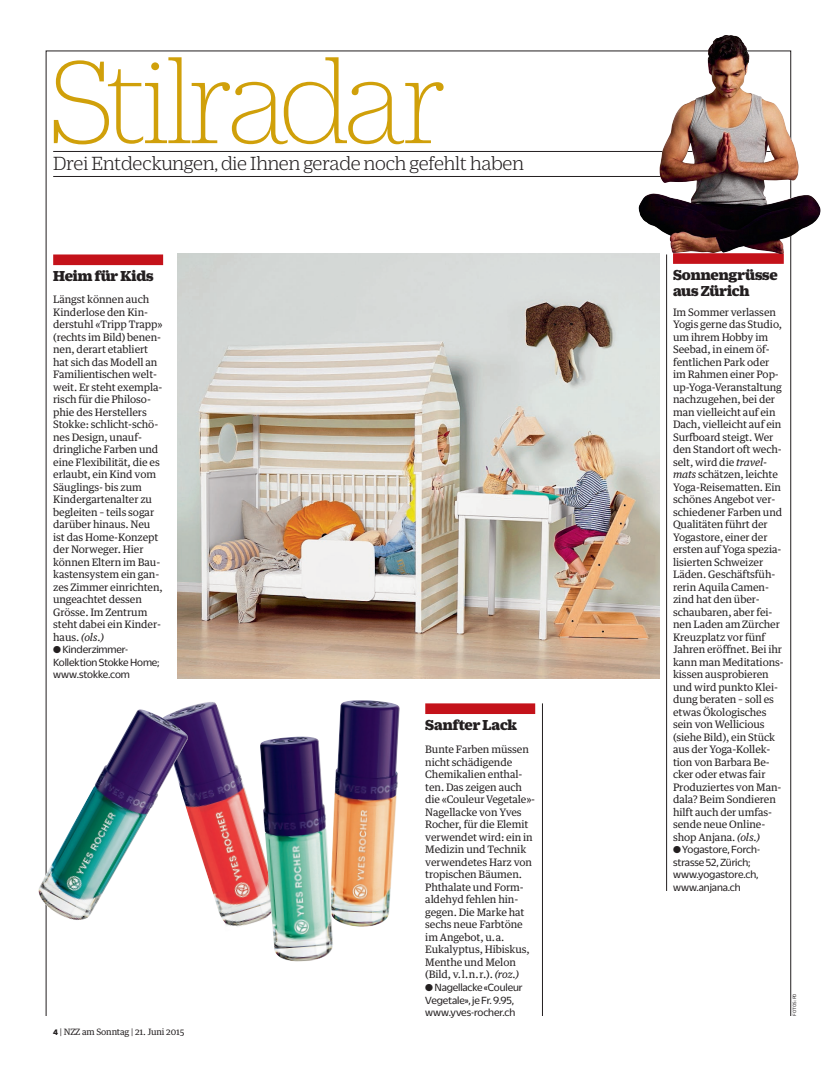
<style>
.page{position:relative;width:837px;height:1074px;background:#fff}
.page>*{position:absolute;margin:0;border:0;box-sizing:border-box;transform-origin:0 0}
.t1{font:100 127.5px "Zizou Serif NZZ";letter-spacing:-.05em;color:#d0a00a}
.t2{font:300 20.62px "Zizou Serif NZZ";letter-spacing:-.015em;color:#231f20}
.t3{font:900 15.62px/16.2px "Zizou Serif NZZ";letter-spacing:-.01em;color:#231f20}
.t4{font:11.25px/12.5px "Zizou Sans NZZ";letter-spacing:-.01em;color:#231f20}
.t5{font:10.25px/12.5px "Guardian Text Egyp";letter-spacing:-.01em;color:#231f20}
.t6{font:8.75px "Guardian Text Egyp";letter-spacing:-.02em;color:#231f20}
.t7{font:5px "Zizou Sans NZZ";letter-spacing:.015em;color:#231f20}
.s1{font-style:italic}
.s2{font-family:"Benton Gothic";font-weight:900;font-size:7.5px}
</style>
<div class="page">
<img style="left:177px;top:253px;width:482px;height:425px">
<hr style="left:53px;top:151px;width:730px;height:1px;background:#231f20">
<hr style="left:53px;top:176px;width:730px;height:1px;background:#231f20">
<hr style="left:666px;top:254px;width:1px;height:637px;background:#231f20">
<hr style="left:542px;top:703px;width:1px;height:313px;background:#231f20">
<div style="left:425px;top:703px;width:110px;height:11px;background:#c4121a"></div>
<div style="left:53px;top:254px;width:110px;height:11px;background:#c4121a"></div>
<div style="left:672px;top:253px;width:111px;height:11px;background:#c4121a"></div>
<img style="left:638px;top:35px;width:182px;height:219px">
<img style="left:334px;top:700px;width:66px;height:227px">
<img style="left:181px;top:702px;width:78px;height:225px">
<img style="left:38px;top:709px;width:150px;height:212px">
<img style="left:259px;top:736px;width:75px;height:226px">
<h1 class="t1" style="left:47px;top:23px;width:402px">Stilradar</h1>
<h2 class="t2" style="left:53px;top:149px;width:472px">Drei Entdeckungen, die Ihnen gerade noch gefehlt haben</h2>
<h3 class="t3" style="left:53px;top:266px;width:102px">Heim für Kids</h3>
<p class="t5" style="left:53px;top:292px;width:111px">Längst können auch<br>Kinderlose den Kin&shy;derstuhl «Tripp Trapp» (rechts im Bild) benen&shy;nen, derart etabliert hat sich das Modell an<br>Familientischen welt&shy;weit. Er steht exempla&shy;risch für die Philoso&shy;phie des Herstellers<br>Stokke: schlicht-schö&shy;nes Design, unauf&shy;dringliche Farben und eine Flexibilität, die es erlaubt, ein Kind vom<br>Säuglings- bis zum<br>Kindergartenalter zu begleiten – teils sogar darüber hinaus. Neu ist das Home-Konzept der Norweger. Hier können Eltern im Bau&shy;kastensystem ein gan&shy;zes Zimmer einrichten, ungeachtet dessen<br>Grösse. Im Zentrum steht dabei ein Kinder&shy;haus. <span class="s1">(ols.)</span></p>
<p class="t4" style="left:53px;top:643px;width:108px">●Kinderzimmer-<br>Kollektion Stokke Home; www.stokke.com</p>
<p class="t6" style="left:53px;top:1025px;width:133px"><span class="s2">4</span> | NZZ am Sonntag | 21. Juni 2015</p>
<h3 class="t3" style="left:425px;top:715px;width:93px">Sanfter Lack</h3>
<p class="t5" style="left:425px;top:742px;width:111px">Bunte Farben müssen nicht schädigende<br>Chemikalien enthal&shy;ten. Das zeigen auch die «Couleur Vegetale»-<br>Nagellacke von Yves<br>Rocher, für die Elemit verwendet wird: ein in<br>Medizin und Technik verwendetes Harz von tropischen Bäumen.<br>Phthalate und Form&shy;aldehyd fehlen hin&shy;gegen. Die Marke hat sechs neue Farbtöne im Angebot, u. a.<br>Eukalyptus, Hibiskus,<br>Menthe und Melon (Bild, v. l. n. r.). <span class="s1">(roz.)</span></p>
<p class="t4" style="left:425px;top:980px;width:99px">●Nagellacke «Couleur<br>Vegetale», je Fr. 9.95, www.yves-rocher.ch</p>
<h3 class="t3" style="left:672px;top:265px;width:106px">Sonnengrüsse aus Zürich</h3>
<p class="t5" style="left:672px;top:305px;width:112px">Im Sommer verlassen<br>Yogis gerne das Studio, um ihrem Hobby im<br>Seebad, in einem öf&shy;fentlichen Park oder im Rahmen einer Pop&shy;up-Yoga-Veranstaltung nachzugehen, bei der man vielleicht auf ein<br>Dach, vielleicht auf ein<br>Surfboard steigt. Wer den Standort oft wech&shy;selt, wird die <span class="s1">travel&shy;mats</span> schätzen, leichte<br>Yoga-Reisematten. Ein schönes Angebot ver&shy;schiedener Farben und<br>Qualitäten führt der<br>Yogastore, einer der ersten auf Yoga spezia&shy;lisierten Schweizer<br>Läden. Geschäftsfüh&shy;rerin Aquila Camen&shy;zind hat den über&shy;schaubaren, aber fei&shy;nen Laden am Zürcher<br>Kreuzplatz vor fünf<br>Jahren eröffnet. Bei ihr kann man Meditations&shy;kissen ausprobieren und wird punkto Klei&shy;dung beraten – soll es etwas Ökologisches sein von Wellicious (siehe Bild), ein Stück aus der Yoga-Kollek&shy;tion von Barbara Be&shy;cker oder etwas fair<br>Produziertes von Man&shy;dala? Beim Sondieren hilft auch der umfas&shy;sende neue Online&shy;shop Anjana. <span class="s1">(ols.)</span></p>
<p class="t4" style="left:672px;top:843px;width:87px">●Yogastore, Forch&shy;strasse 52, Zürich; www.yogastore.ch, www.anjana.ch</p>
<p class="t7" style="left:791px;top:1016px;width:24px;rotate:-90deg">FOTOS: PD</p>
</div>
